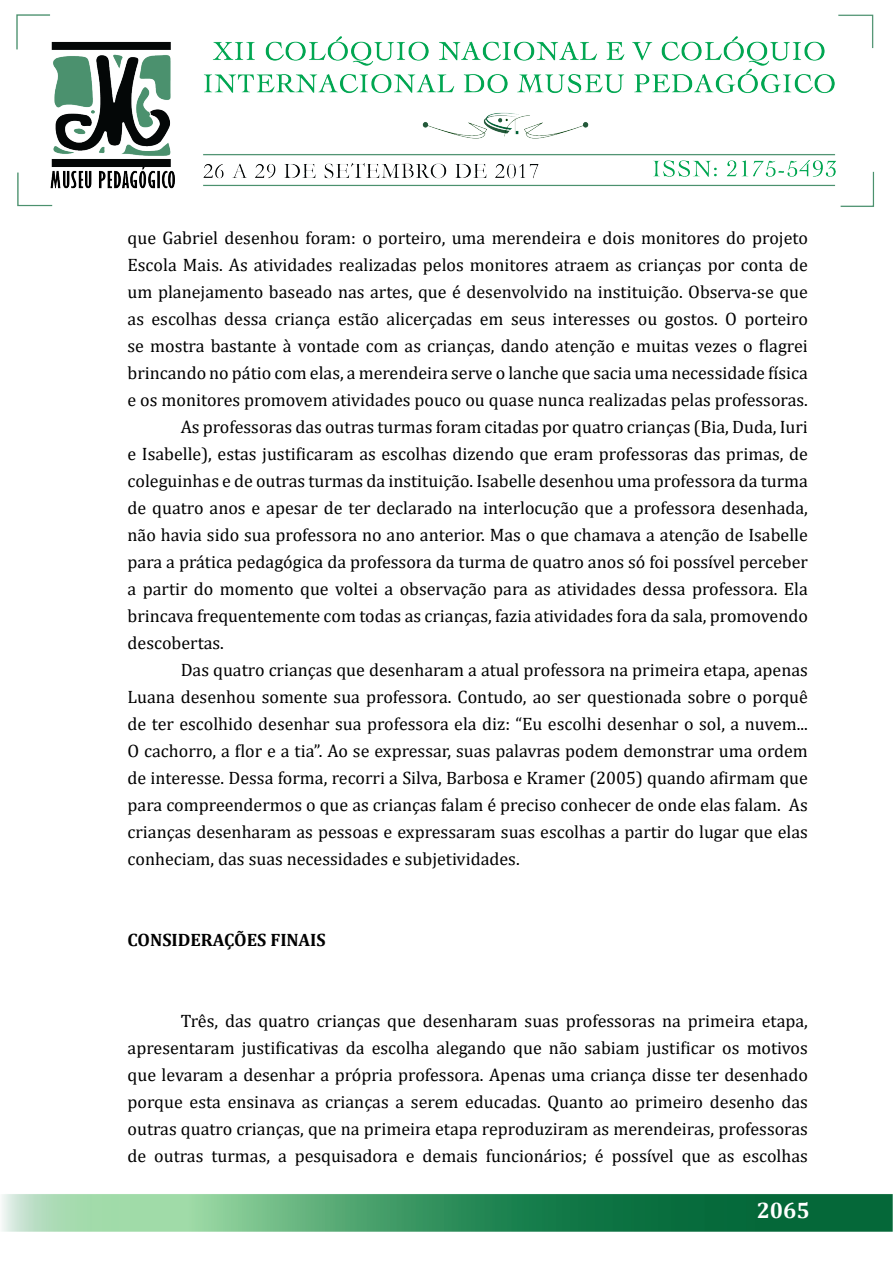
<style>
.page{position:relative;width:893px;height:1263px;background:#fff}
.page>*{position:absolute;margin:0;border:0;box-sizing:border-box;transform-origin:0 0}
.t1{font:700 22.5px "Cambria";color:#fff}
.t2{font:18px/27px "Cambria";color:#000;text-align:justify}
.t3{font:700 18px "Cambria";color:#000}
</style>
<div class="page">
<img style="left:2px;top:14px;width:890px;height:1218px">
<p class="t2" style="left:128px;top:224px;width:682px">que Gabriel desenhou foram: o porteiro, uma merendeira e dois monitores do projeto</p>
<p class="t2" style="left:128px;top:251px;width:682px">Escola Mais. As atividades realizadas pelos monitores atraem as crianças por conta de</p>
<p class="t2" style="left:128px;top:278px;width:682px">um planejamento baseado nas artes, que é desenvolvido na instituição. Observa-se que</p>
<p class="t2" style="left:128px;top:305px;width:682px">as escolhas dessa criança estão alicerçadas em seus interesses ou gostos. O porteiro</p>
<p class="t2" style="left:128px;top:332px;width:682px">se mostra bastante à vontade com as crianças, dando atenção e muitas vezes o flagrei</p>
<p class="t2" style="left:128px;top:359px;width:682px">brincando no pátio com elas, a merendeira serve o lanche que sacia uma necessidade física</p>
<p class="t2" style="left:128px;top:386px;width:682px">e os monitores promovem atividades pouco ou quase nunca realizadas pelas professoras.</p>
<p class="t2" style="left:181px;top:413px;width:629px">As professoras das outras turmas foram citadas por quatro crianças (Bia, Duda, Iuri</p>
<p class="t2" style="left:128px;top:440px;width:682px">e Isabelle), estas justificaram as escolhas dizendo que eram professoras das primas, de</p>
<p class="t2" style="left:128px;top:467px;width:682px">coleguinhas e de outras turmas da instituição. Isabelle desenhou uma professora da turma</p>
<p class="t2" style="left:128px;top:494px;width:682px">de quatro anos e apesar de ter declarado na interlocução que a professora desenhada,</p>
<p class="t2" style="left:128px;top:521px;width:682px">não havia sido sua professora no ano anterior. Mas o que chamava a atenção de Isabelle</p>
<p class="t2" style="left:128px;top:548px;width:682px">para a prática pedagógica da professora da turma de quatro anos só foi possível perceber</p>
<p class="t2" style="left:128px;top:575px;width:682px">a partir do momento que voltei a observação para as atividades dessa professora. Ela</p>
<p class="t2" style="left:128px;top:602px;width:682px">brincava frequentemente com todas as crianças, fazia atividades fora da sala, promovendo</p>
<p class="t2" style="left:128px;top:629px;width:98px">descobertas.</p>
<p class="t2" style="left:181px;top:656px;width:629px">Das quatro crianças que desenharam a atual professora na primeira etapa, apenas</p>
<p class="t2" style="left:128px;top:683px;width:682px">Luana desenhou somente sua professora. Contudo, ao ser questionada sobre o porquê</p>
<p class="t2" style="left:128px;top:710px;width:682px">de ter escolhido desenhar sua professora ela diz: “Eu escolhi desenhar o sol, a nuvem...</p>
<p class="t2" style="left:128px;top:737px;width:682px">O cachorro, a flor e a tia”. Ao se expressar, suas palavras podem demonstrar uma ordem</p>
<p class="t2" style="left:128px;top:764px;width:682px">de interesse. Dessa forma, recorri a Silva, Barbosa e Kramer (2005) quando afirmam que</p>
<p class="t2" style="left:128px;top:791px;width:682px">para compreendermos o que as crianças falam é preciso conhecer de onde elas falam. As</p>
<p class="t2" style="left:128px;top:818px;width:682px">crianças desenharam as pessoas e expressaram suas escolhas a partir do lugar que elas</p>
<p class="t2" style="left:128px;top:845px;width:394px">conheciam, das suas necessidades e subjetividades.</p>
<p class="t3" style="left:128px;top:927px;width:200px">CONSIDERAÇÕES FINAIS</p>
<p class="t2" style="left:128px;top:1007px;width:682px;text-indent:53px">Três, das quatro crianças que desenharam suas professoras na primeira etapa, apresentaram justificativas da escolha alegando que não sabiam justificar os motivos que levaram a desenhar a própria professora. Apenas uma criança disse ter desenhado porque esta ensinava as crianças a serem educadas. Quanto ao primeiro desenho das outras quatro crianças, que na primeira etapa reproduziram as merendeiras, professoras de outras turmas, a pesquisadora e demais funcionários; é possível que as escolhas</p>
<p class="t1" style="left:757px;top:1195px;width:55px">2065</p>
</div>
